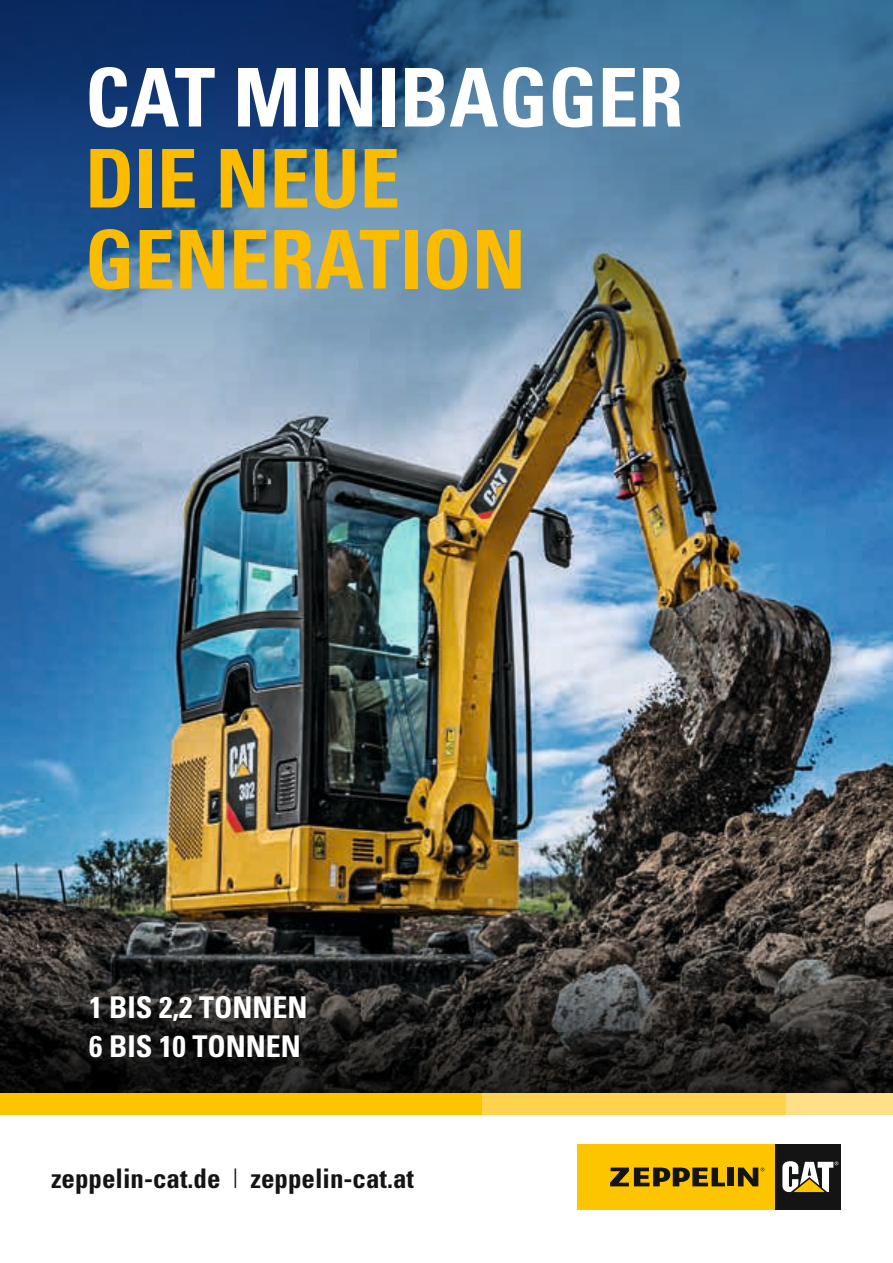
<style>
.page{position:relative;width:893px;height:1263px;background:#fff}
.page>*{position:absolute;margin:0;border:0;box-sizing:border-box;transform-origin:0 0}
.t1{font:700 condensed 81px/81px "Univers";color:#fbbc00}
.t2{font:700 condensed 81px "Univers";color:#fff}
.t3{font:700 condensed 30px/38.2px "Univers";color:#fff}
.t4{font:700 condensed 27px "Univers";color:#131413}
.s1{font-weight:300}
</style>
<div class="page">
<img style="left:0;top:438px;width:893px;height:493px">
<svg style="left:0;top:931px;width:893px;height:162px"></svg>
<svg style="left:0;top:0;width:893px;height:438px"></svg>
<div style="left:78px;top:984px;width:252px;height:97px;background:#131413;opacity:.4"></div>
<div style="left:577px;top:1144px;width:198px;height:66px;background:#fcc500"></div>
<div style="left:775px;top:1144px;width:66px;height:66px;background:#131413"></div>
<svg style="left:782px;top:1161px;width:56px;height:31px"></svg>
<svg style="left:738px;top:1167px;width:26px;height:19px"></svg>
<svg style="left:610px;top:1167px;width:115px;height:19px"></svg>
<div style="left:727px;top:1167px;width:7px;height:19px;background:#131413"></div>
<div style="left:0;top:1093px;width:893px;height:21px;background:#fcc500"></div>
<div style="left:483px;top:1093px;width:410px;height:21px;background:#ffd34f"></div>
<div style="left:787px;top:1093px;width:106px;height:21px;background:#ffdf87"></div>
<h1 class="t2" style="left:85px;top:48px;width:600px">CAT MINIBAGGER</h1>
<h1 class="t1" style="left:85px;top:137px;width:442px">DIE NEUE<br>GENERATION</h1>
<p class="t3" style="left:89px;top:988px;width:220px">1 BIS 2,2 TONNEN<br>6 BIS 10 TONNEN</p>
<p class="t4" style="left:51px;top:1161px;width:364px">zeppelin-cat.de <span class="s1">|</span> zeppelin-cat.at</p>
</div>
